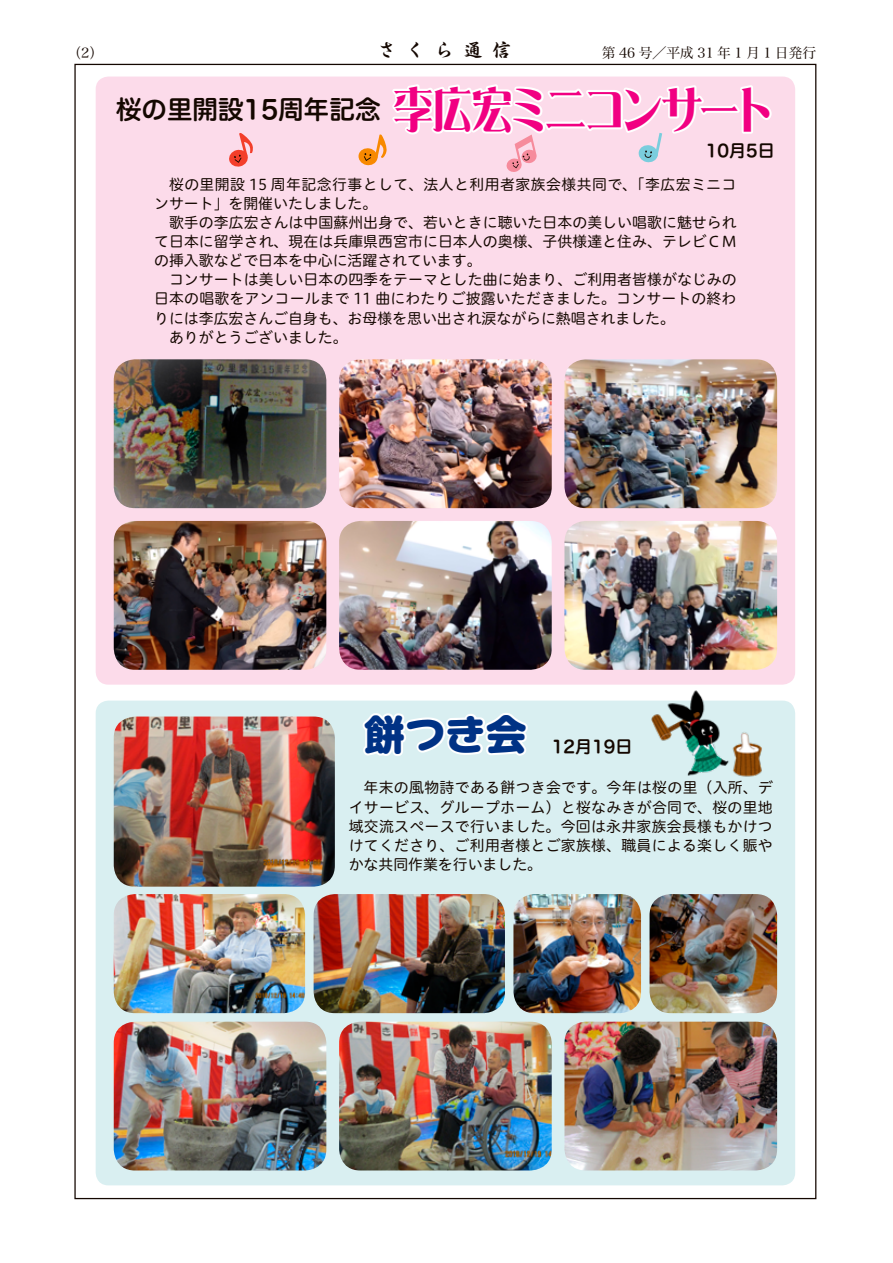
<style>
.page{position:relative;width:893px;height:1263px;background:#fff}
.page>*{position:absolute;margin:0;border:0;box-sizing:border-box;transform-origin:0 0}
.t1{font:800 40.35px "Shin M Go Pro";color:#003285}
.t2{font:25.5px "Hira Maru Std N W6";color:#140700}
.t3{font:19.2px "Hira Gyo Std N W8";letter-spacing:.5em;color:#140700}
.t4{font:16.95px "Hira Maru Std N W6";color:#140700}
.t5{font:14.85px/19.2px "Hiragino UD Sans R Std N W4";letter-spacing:.005em;color:#140700;text-align:justify}
.t6{font:14.85px/19.2px "Hiragino UD Sans R Std N W4";letter-spacing:.03em;color:#140700}
.t7{font:13.8px "Hira Min Pro W3";letter-spacing:.25em;color:#140700}
.s1{font-family:"DF Lei Ga So W9 MP RKSJ H";font-size:48.45px;color:#f10082}
.s2{font-family:"Capie N Std"}
</style>
<div class="page">
<div style="left:96px;top:77px;width:699px;height:608px;background:#fcdbea;border-radius:13px"></div>
<div style="left:96px;top:701px;width:699px;height:484px;background:#d9eff1;border-radius:13px"></div>
<img style="left:114px;top:359px;width:212px;height:149px">
<img style="left:114px;top:1022px;width:212px;height:148px">
<img style="left:114px;top:894px;width:191px;height:119px">
<img style="left:314px;top:894px;width:191px;height:119px">
<img style="left:513px;top:894px;width:128px;height:119px">
<img style="left:649px;top:894px;width:128px;height:119px">
<img style="left:339px;top:1022px;width:213px;height:148px">
<img style="left:564px;top:1022px;width:213px;height:148px">
<img style="left:114px;top:716px;width:221px;height:171px">
<img style="left:114px;top:521px;width:212px;height:149px">
<img style="left:339px;top:359px;width:213px;height:149px">
<img style="left:339px;top:521px;width:213px;height:149px">
<img style="left:564px;top:359px;width:213px;height:149px">
<img style="left:564px;top:521px;width:213px;height:149px">
<svg style="left:229px;top:133px;width:24px;height:34px"></svg>
<img style="left:649px;top:690px;width:115px;height:87px">
<svg style="left:358px;top:84px;width:414px;height:88px"></svg>
<svg style="left:362px;top:713px;width:166px;height:43px"></svg>
<p class="t7" style="left:68px;top:41px;width:37px">（2）</p>
<p class="t3" style="left:377px;top:35px;width:135px">さくら通信</p>
<p class="t7" style="left:602px;top:41px;width:216px">第46号／平成31年1月1日発行</p>
<h2 class="t2" style="left:116px;top:90px;width:660px">桜の里開設15周年記念<span class="s1">李広宏ミニコンサート</span></h2>
<p class="t4" style="left:706px;top:138px;width:70px">10月5日</p>
<p class="t6" style="left:154px;top:174px;width:584px;text-indent:15px">桜の里開設 15 周年記念行事として、法人と利用者家族会様共同で、「李広宏ミニコンサート」を開催いたしました。</p>
<p class="t5" style="left:154px;top:212px;width:584px;text-indent:15px">歌手の李広宏さんは中国蘇州出身で、若いときに聴いた日本の美しい唱歌に魅せられて日本に留学され、現在は兵庫県西宮市に日本人の奥様、子供様達と住み、テレビＣＭの挿入歌などで日本を中心に活躍されています。</p>
<p class="t5" style="left:169px;top:269px;width:569px">コンサートは美しい日本の四季をテーマとした曲に始まり、ご利用者皆様がなじみの</p>
<p class="t5" style="left:154px;top:288px;width:584px">日本の唱歌をアンコールまで 11 曲にわたりご披露いただきました。コンサートの終わ</p>
<p class="t5" style="left:154px;top:308px;width:522px">りには李広宏さんご自身も、お母様を思い出され涙ながらに熱唱されました。</p>
<p class="t5" style="left:169px;top:327px;width:180px">ありがとうございました。</p>
<h1 class="t1" style="left:364px;top:702px;width:163px">餅<span class="s2">つき</span>会</h1>
<p class="t4" style="left:552px;top:734px;width:82px">12月19日</p>
<p class="t5" style="left:349px;top:777px;width:426px;text-indent:15px">年末の風物詩である餅つき会です。今年は桜の里（入所、デイサービス、グループホーム）と桜なみきが合同で、桜の里地域交流スペースで行いました。今回は永井家族会長様もかけつけてくださり、ご利用者様とご家族様、職員による楽しく賑やかな共同作業を行いました。</p>
</div>
